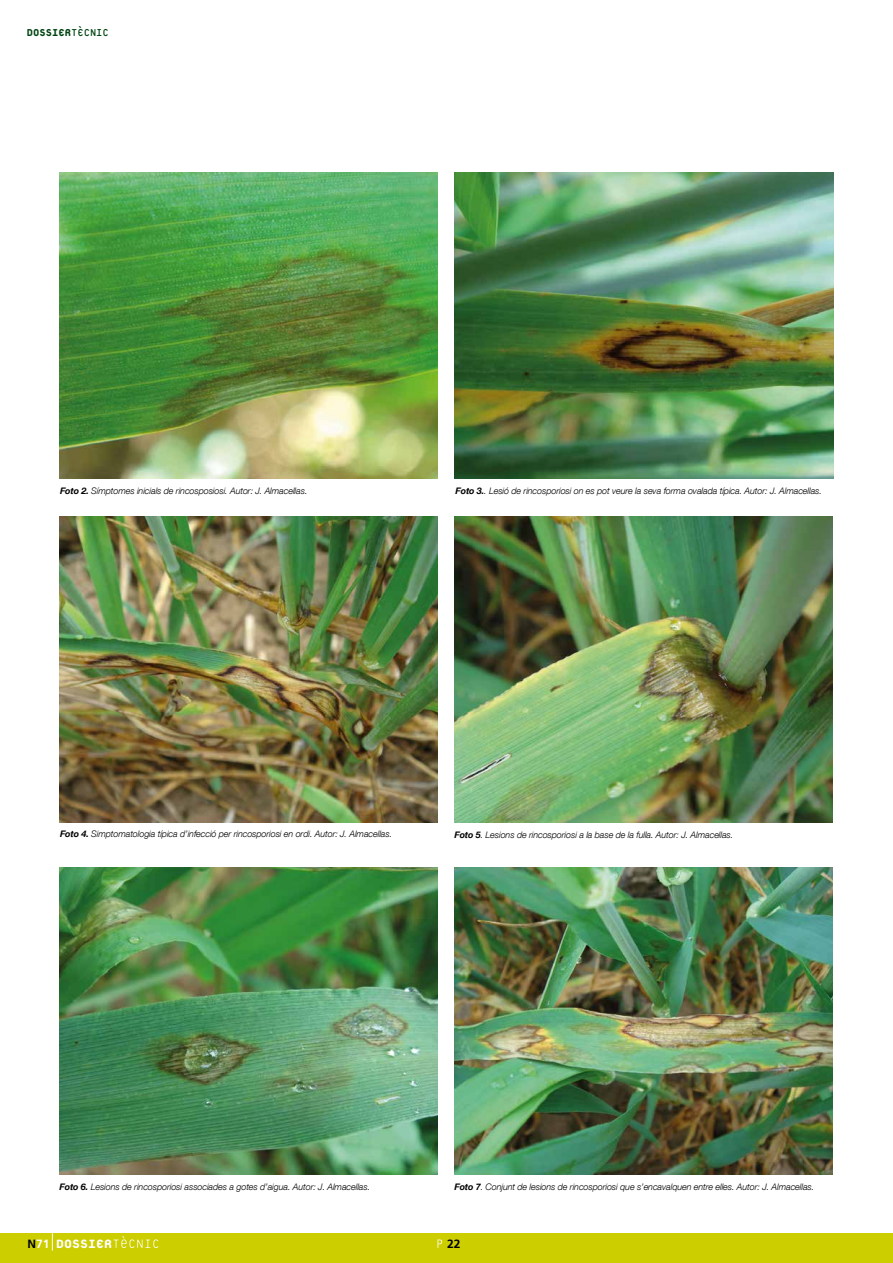
<style>
.page{position:relative;width:893px;height:1263px;background:#fff}
.page>*{position:absolute;margin:0;border:0;box-sizing:border-box;transform-origin:0 0}
.t1{font:800 18px "Platelet";color:#fff;scale:.96 1}
.t2{font:800 15px "Platelet";color:#041;scale:.91 1}
.t3{font:700 12px "Frutiger";color:#000}
.t4{font:italic 300 9px "Helvetica Neue LT Com";letter-spacing:-.01em;color:#000}
.s1{font-weight:400}
.s2{font-weight:700}
.s3{font-family:"Frutiger";font-weight:700;font-size:12px;color:#000}
.s4{font-family:"Frutiger";font-weight:700;font-size:12px}
</style>
<div class="page">
<div style="left:0;top:1233px;width:893px;height:30px;background:#cdce00"></div>
<svg style="left:437px;top:1239px;width:5px;height:9px"></svg>
<svg style="left:52px;top:1233px;width:1px;height:17px"></svg>
<svg style="left:113px;top:1236px;width:45px;height:12px"></svg>
<img style="left:59px;top:172px;width:379px;height:307px">
<img style="left:455px;top:172px;width:378px;height:307px">
<img style="left:59px;top:516px;width:379px;height:306px">
<img style="left:454px;top:516px;width:379px;height:306px">
<img style="left:59px;top:868px;width:379px;height:306px">
<img style="left:454px;top:868px;width:379px;height:306px">
<h2 class="t2" style="left:27px;top:26px;width:92px">DOSSIER<span class="s1">TÈCNIC</span></h2>
<p class="t4" style="left:60px;top:486px;width:249px"><span class="s2">Foto 2.</span> Símptomes inicials de rincosposiosi. Autor: J. Almacellas.</p>
<p class="t4" style="left:455px;top:485px;width:368px"><span class="s2">Foto 3.</span>. Lesió de rincosporiosi on es pot veure la seva forma ovalada típica. Autor: J. Almacellas.</p>
<p class="t4" style="left:60px;top:828px;width:334px"><span class="s2">Foto 4.</span> Simptomatologia típica d’infecció per rincosporiosi en ordi. Autor: J. Almacellas.</p>
<p class="t4" style="left:454px;top:830px;width:280px"><span class="s2">Foto 5</span>. Lesions de rincosporiosi a la base de la fulla. Autor: J. Almacellas.</p>
<p class="t4" style="left:60px;top:1181px;width:312px"><span class="s2">Foto 6.</span> Lesions de rincosporiosi associades a gotes d’aigua. Autor: J. Almacellas.</p>
<p class="t4" style="left:454px;top:1181px;width:361px"><span class="s2">Foto 7</span>. Conjunt de lesions de rincosporiosi que s’encavalquen entre elles. Autor: J. Almacellas.</p>
<h1 class="t1" style="left:28px;top:1235px;width:89px"><span class="s3">N</span><span class="s4">71</span> DOSSIER</h1>
<h3 class="t3" style="left:447px;top:1237px;width:15px">22</h3>
</div>
